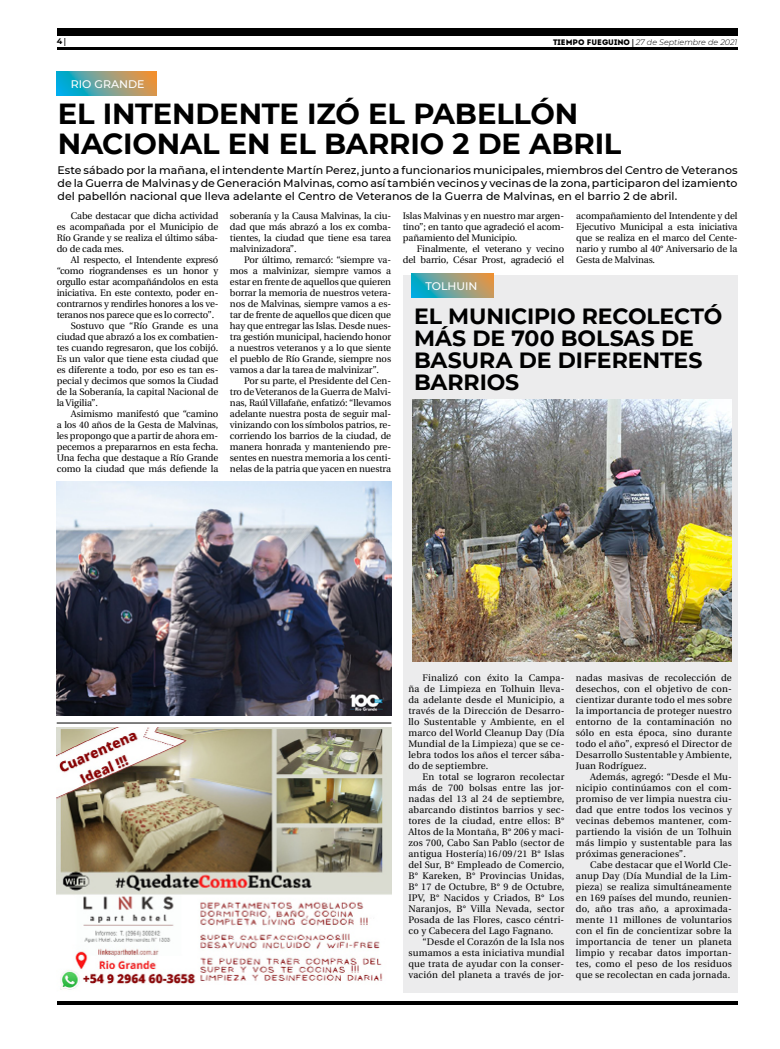
<style>
.page{position:relative;width:780px;height:1049px;background:#fff}
.page>*{position:absolute;margin:0;border:0;box-sizing:border-box;transform-origin:0 0}
.t1{font:700 29px/30px "Montserrat";letter-spacing:-.005em;color:#000}
.t2{font:700 22px/22px "Montserrat";letter-spacing:-.005em;color:#000}
.t3{font:500 11px/13px "Montserrat";color:#000;text-align:justify}
.t4{font:500 11px "Montserrat";color:#fff}
.t5{font:9.5px/11px "Utopia";letter-spacing:-.01em;color:#000;text-align:justify}
.t6{font:italic 300 8px "Montserrat";color:#000}
.t7{font:700 8px "Montserrat";color:#000}
.s1{font-family:"Utopia"}
.s2{font-family:"Intro";font-weight:400;font-style:normal}
.s3{font-family:"Utopia";font-weight:700;font-style:normal}
</style>
<div class="page">
<hr style="left:57px;top:48px;width:680px;height:2px;background:#000">
<div style="left:57px;top:28px;width:680px;height:7px;background:#000"></div>
<hr style="left:57px;top:1001px;width:680px;height:4px;background:#000">
<div style="left:403px;top:275px;width:334px;height:717px;background:#ececed"></div>
<svg style="left:411px;top:274px;width:82px;height:24px;background:#77a191"></svg>
<svg style="left:57px;top:72px;width:99px;height:24px;background:#77a18f"></svg>
<img style="left:57px;top:727px;width:334px;height:263px">
<hr style="left:57px;top:722px;width:334px;height:1px;background:#000">
<img style="left:412px;top:400px;width:319px;height:262px">
<img style="left:57px;top:482px;width:334px;height:234px">
<p class="t7" style="left:57px;top:35px;width:11px">4 <span class="s1">|</span></p>
<p class="t6" style="left:553px;top:36px;width:186px"><span class="s2">TIEMPO FUEGUINO</span> <span class="s3">|</span> 27 de Septiembre de 2021</p>
<p class="t4" style="left:71px;top:76px;width:75px">RIO GRANDE</p>
<h1 class="t1" style="left:58px;top:98px;width:565px">EL INTENDENTE IZÓ EL PABELLÓN<br>NACIONAL EN EL BARRIO 2 DE ABRIL</h1>
<p class="t3" style="left:58px;top:163px;width:681px">Este sábado por la mañana, el intendente Martín Perez, junto a funcionarios municipales, miembros del Centro de Veteranos de la Guerra de Malvinas y de Generación Malvinas, como así también vecinos y vecinas de la zona, participaron del izamiento del pabellón nacional que lleva adelante el Centro de Veteranos de la Guerra de Malvinas, en el barrio 2 de abril.</p>
<p class="t5" style="left:57px;top:211px;width:163px;text-indent:14px">Cabe destacar que dicha actividad es acompañada por el Municipio de Río Grande y se realiza el último sába&shy;do de cada mes.</p>
<p class="t5" style="left:71px;top:255px;width:149px">Al respecto, el Intendente expresó</p>
<p class="t5" style="left:57px;top:266px;width:163px">“como riograndenses es un honor y</p>
<p class="t5" style="left:57px;top:277px;width:163px">orgullo estar acompañándolos en esta</p>
<p class="t5" style="left:57px;top:288px;width:163px">iniciativa. En este contexto, poder en-</p>
<p class="t5" style="left:57px;top:299px;width:163px">contrarnos y rendirles honores a los ve-</p>
<p class="t5" style="left:57px;top:310px;width:159px">teranos nos parece que es lo correcto”.</p>
<p class="t5" style="left:71px;top:321px;width:149px">Sostuvo que “Río Grande es una</p>
<p class="t5" style="left:57px;top:332px;width:163px">ciudad que abrazó a los ex combatien-</p>
<p class="t5" style="left:57px;top:343px;width:163px">tes cuando regresaron, que los cobijó.</p>
<p class="t5" style="left:57px;top:354px;width:163px">Es un valor que tiene esta ciudad que</p>
<p class="t5" style="left:57px;top:365px;width:163px">es diferente a todo, por eso es tan es-</p>
<p class="t5" style="left:57px;top:376px;width:163px">pecial y decimos que somos la Ciudad</p>
<p class="t5" style="left:57px;top:387px;width:163px">de la Soberanía, la capital Nacional de</p>
<p class="t5" style="left:57px;top:398px;width:43px">la Vigilia”.</p>
<p class="t5" style="left:71px;top:409px;width:149px">Asimismo manifestó que “camino</p>
<p class="t5" style="left:57px;top:420px;width:163px">a los 40 años de la Gesta de Malvinas,</p>
<p class="t5" style="left:57px;top:431px;width:163px">les propongo que a partir de ahora em-</p>
<p class="t5" style="left:57px;top:442px;width:163px">pecemos a prepararnos en esta fecha.</p>
<p class="t5" style="left:57px;top:453px;width:163px">Una fecha que destaque a Río Grande</p>
<p class="t5" style="left:57px;top:464px;width:163px">como la ciudad que más defiende la</p>
<p class="t5" style="left:230px;top:211px;width:163px">soberanía y la Causa Malvinas, la ciu&shy;dad que más abrazó a los ex comba&shy;tientes, la ciudad que tiene esa tarea malvinizadora”.</p>
<p class="t5" style="left:230px;top:255px;width:163px;text-indent:14px">Por último, remarcó: “siempre va&shy;mos a malvinizar, siempre vamos a estar en frente de aquellos que quieren borrar la memoria de nuestros vetera&shy;nos de Malvinas, siempre vamos a es&shy;tar de frente de aquellos que dicen que hay que entregar las Islas. Desde nues&shy;tra gestión municipal, haciendo honor a nuestros veteranos y a lo que siente el pueblo de Río Grande, siempre nos vamos a dar la tarea de malvinizar”.</p>
<p class="t5" style="left:230px;top:376px;width:163px;text-indent:14px">Por su parte, el Presidente del Cen&shy;tro de Veteranos de la Guerra de Malvi&shy;nas, Raúl Villafañe, enfatizó: “llevamos adelante nuestra posta de seguir mal&shy;vinizando con los símbolos patrios, re&shy;corriendo los barrios de la ciudad, de manera honrada y manteniendo pre&shy;sentes en nuestra memoria a los centi&shy;nelas de la patria que yacen en nuestra</p>
<p class="t5" style="left:403px;top:211px;width:163px">Islas Malvinas y en nuestro mar argen&shy;tino”; en tanto que agradeció el acom&shy;pañamiento del Municipio.</p>
<p class="t5" style="left:403px;top:244px;width:163px;text-align:right">Finalmente, el veterano y vecino del barrio, César Prost, agradeció el</p>
<p class="t4" style="left:425px;top:278px;width:54px">TOLHUIN</p>
<p class="t5" style="left:576px;top:211px;width:163px">acompañamiento del Intendente y del Ejecutivo Municipal a esta iniciativa que se realiza en el marco del Cente&shy;nario y rumbo al 40° Aniversario de la Gesta de Malvinas.</p>
<h2 class="t2" style="left:414px;top:304px;width:310px">EL MUNICIPIO RECOLECTÓ<br>MÁS DE 700 BOLSAS DE<br>BASURA DE DIFERENTES<br>BARRIOS</h2>
<p class="t5" style="left:408px;top:673px;width:157px;text-indent:14px">Finalizó con éxito la Campa&shy;ña de Limpieza en Tolhuin lleva&shy;da adelante desde el Municipio, a través de la Dirección de Desarro&shy;llo Sustentable y Ambiente, en el marco del World Cleanup Day (Día Mundial de la Limpieza) que se ce&shy;lebra todos los años el tercer sába&shy;do de septiembre.</p>
<p class="t5" style="left:408px;top:772px;width:157px;text-indent:14px">En total se lograron recolectar más de 700 bolsas entre las jor&shy;nadas del 13 al 24 de septiembre, abarcando distintos barrios y sec&shy;tores de la ciudad, entre ellos: B° Altos de la Montaña, B° 206 y maci&shy;zos 700, Cabo San Pablo (sector de antigua Hostería)16/09/21 B° Islas del Sur, B° Empleado de Comercio, B° Kareken, B° Provincias Unidas, B° 17 de Octubre, B° 9 de Octubre, IPV, B° Nacidos y Criados, B° Los Naranjos, B° Villa Nevada, sector Posada de las Flores, casco céntri&shy;co y Cabecera del Lago Fagnano.</p>
<p class="t5" style="left:408px;top:937px;width:157px;text-indent:14px">“Desde el Corazón de la Isla nos sumamos a esta iniciativa mundial que trata de ayudar con la conser&shy;vación del planeta a través de jor-</p>
<p class="t5" style="left:576px;top:673px;width:157px">nadas masivas de recolección de desechos, con el objetivo de con&shy;cientizar durante todo el mes sobre la importancia de proteger nuestro entorno de la contaminación no sólo en esta época, sino durante todo el año”, expresó el Director de Desarrollo Sustentable y Ambiente, Juan Rodríguez.</p>
<p class="t5" style="left:576px;top:772px;width:157px;text-indent:14px">Además, agregó: “Desde el Mu&shy;nicipio continúamos con el com&shy;promiso de ver limpia nuestra ciu&shy;dad que entre todos los vecinos y vecinas debemos mantener, com&shy;partiendo la visión de un Tolhuin más limpio y sustentable para las próximas generaciones”.</p>
<p class="t5" style="left:576px;top:860px;width:157px;text-indent:14px">Cabe destacar que el World Cle&shy;anup Day (Día Mundial de la Lim&shy;pieza) se realiza simultáneamente en 169 países del mundo, reunien&shy;do, año tras año, a aproximada&shy;mente 11 millones de voluntarios con el fin de concientizar sobre la importancia de tener un planeta limpio y recabar datos importan&shy;tes, como el peso de los residuos que se recolectan en cada jornada.</p>
</div>
